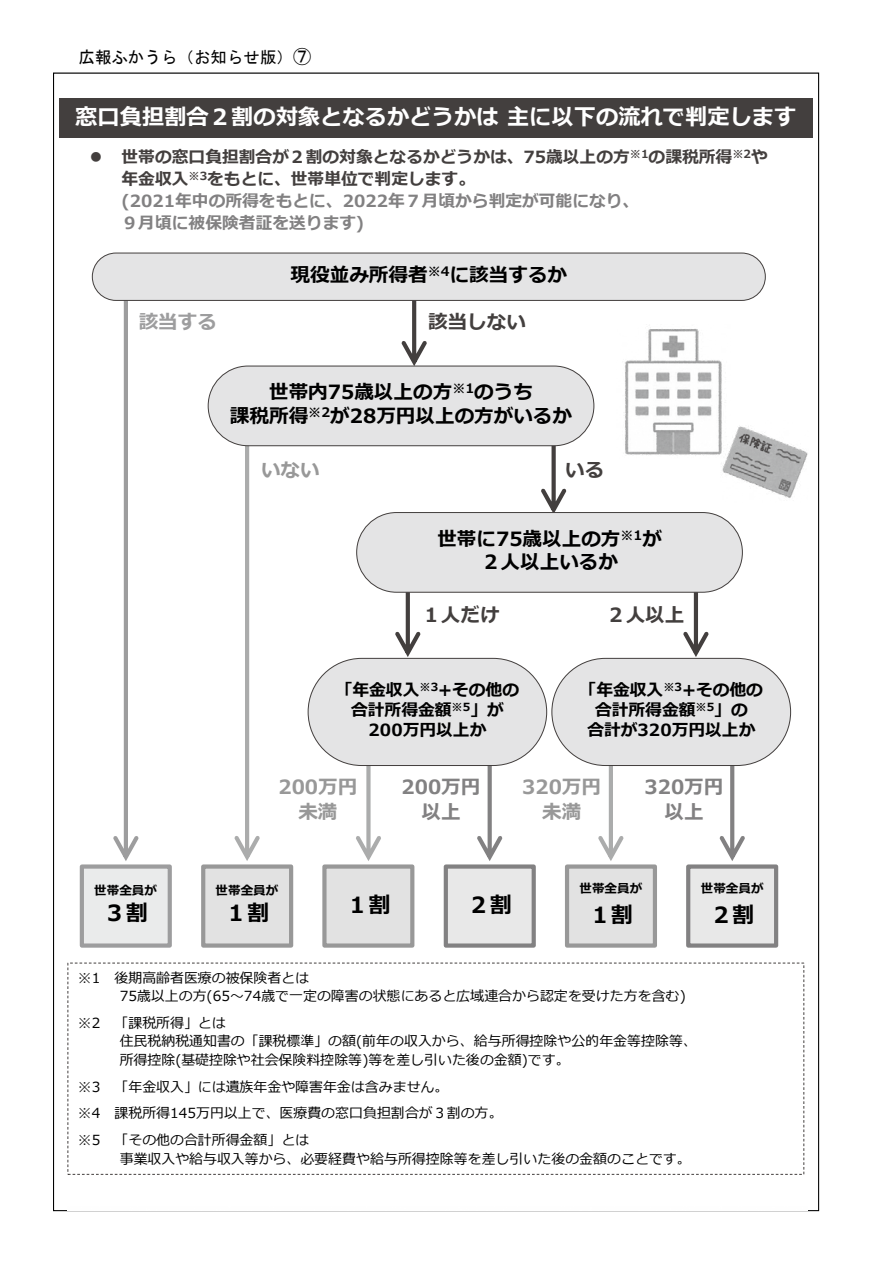
<style>
.page{position:relative;width:893px;height:1263px;background:#fff}
.page>*{position:absolute;margin:0;border:0;box-sizing:border-box;transform-origin:0 0}
.t1{font:700 22.2px "Meiryo";color:#fff}
.t2{font:700 22.2px "Meiryo";color:#000}
.t3{font:700 19.65px/23.4px "Meiryo";color:#000}
.t4{font:700 19.65px/25.8px "Meiryo";color:#989898;text-align:center}
.t5{font:700 19.65px "Meiryo";color:#433f3e}
.t6{font:700 19.65px/25.8px "Meiryo";color:#828182;text-align:center}
.t7{font:700 19.65px "Meiryo";color:#9d9d9e}
.t8{font:700 16.8px "Meiryo";color:#433f3e}
.t9{font:700 16.8px/20.1px "Meiryo";color:#000}
.t10{font:700 16.8px/22px "Meiryo";color:#828182}
.t11{font:16.8px "Wingdings";color:#433f3e}
.t12{font:16.5px "MS Gothic";color:#000}
.t13{font:13.95px/26.8px "Meiryo";color:#000}
.t14{font:700 13.05px "Meiryo";color:#000}
.t15{font:700 12.6px "Meiryo";color:#000}
.t16{font:700 11.25px "Meiryo";color:#000}
.t17{font:700 11.25px "Meiryo";color:#433f3e}
.s1{font-size:18px}
.s2{font-size:16.8px}
</style>
<div class="page">
<div style="left:59px;top:98px;width:753px;height:40px;background:#433f3e"></div>
<svg style="left:113px;top:301px;width:26px;height:560px"></svg>
<svg style="left:401px;top:301px;width:26px;height:65px"></svg>
<svg style="left:234px;top:444px;width:26px;height:417px"></svg>
<svg style="left:541px;top:444px;width:25px;height:68px"></svg>
<svg style="left:395px;top:593px;width:26px;height:64px"></svg>
<svg style="left:683px;top:593px;width:26px;height:64px"></svg>
<svg style="left:356px;top:766px;width:25px;height:95px"></svg>
<svg style="left:477px;top:765px;width:25px;height:96px"></svg>
<svg style="left:598px;top:766px;width:26px;height:95px"></svg>
<svg style="left:719px;top:766px;width:26px;height:95px"></svg>
<div style="left:203px;top:866px;width:88px;height:79px;background:#e2e2e2"></div>
<div style="left:201px;top:864px;width:92px;height:84px;border:4px solid #989898"></div>
<div style="left:324px;top:866px;width:88px;height:79px;background:#e2e2e2"></div>
<div style="left:322px;top:864px;width:92px;height:84px;border:4px solid #989898"></div>
<div style="left:446px;top:866px;width:88px;height:79px;background:#e8e8e8"></div>
<div style="left:444px;top:864px;width:92px;height:84px;border:4px solid #828182"></div>
<div style="left:567px;top:866px;width:88px;height:79px;background:#e2e2e2"></div>
<div style="left:565px;top:864px;width:92px;height:84px;border:4px solid #989898"></div>
<div style="left:688px;top:866px;width:88px;height:79px;background:#e8e8e8"></div>
<div style="left:686px;top:864px;width:92px;height:84px;border:4px solid #828182"></div>
<div style="left:82px;top:866px;width:88px;height:79px;background:#eaebeb"></div>
<div style="left:80px;top:864px;width:92px;height:84px;border:4px solid #9d9d9e"></div>
<div style="left:92px;top:253px;width:673px;height:47px;background:#e4e4e5;border-radius:24px"></div>
<div style="left:92px;top:253px;width:674px;height:48px;border:1px solid #433f3e;border-radius:24px"></div>
<div style="left:208px;top:366px;width:386px;height:80px;background:#e4e4e5;border-radius:40px"></div>
<div style="left:208px;top:366px;width:386px;height:80px;border:1px solid #433f3e;border-radius:40px"></div>
<div style="left:357px;top:512px;width:385px;height:80px;background:#e4e4e5;border-radius:40px"></div>
<div style="left:356px;top:512px;width:387px;height:81px;border:1px solid #433f3e;border-radius:40px"></div>
<div style="left:308px;top:658px;width:239px;height:107px;background:#e4e4e5;border-radius:54px"></div>
<div style="left:308px;top:658px;width:239px;height:108px;border:1px solid #433f3e;border-radius:54px"></div>
<div style="left:552px;top:658px;width:239px;height:107px;background:#e4e4e5;border-radius:54px"></div>
<div style="left:551px;top:658px;width:240px;height:108px;border:1px solid #433f3e;border-radius:54px"></div>
<img style="left:722px;top:426px;width:86px;height:72px">
<img style="left:625px;top:329px;width:105px;height:129px">
<p class="t12" style="left:78px;top:49px;width:234px">広報ふかうら（お知らせ版(<span class="s1">7</span></p>
<h1 class="t1" style="left:75px;top:101px;width:723px">窓口負担割合２割の対象となるかどうかは主に以下の流れで判定します</h1>
<p class="t8" style="left:743px;top:145px;width:26px">や<sup>2</sup></p>
<p class="t8" style="left:121px;top:145px;width:510px">世帯の窓口負担割合が２割の対象となるかどうかは、75歳以上の方</p>
<p class="t8" style="left:649px;top:145px;width:85px">の課税所得</p>
<p class="t17" style="left:630px;top:146px;width:20px">※1</p>
<p class="t17" style="left:732px;top:146px;width:13px">※</p>
<p class="t11" style="left:90px;top:148px;width:14px">●</p>
<p class="t8" style="left:121px;top:167px;width:69px">年金収入</p>
<p class="t10" style="left:121px;top:191px;width:519px">(2021年中の所得をもとに、2022年７月頃から判定が可能になり、<br>９月頃に被保険者証を送ります(</p>
<p class="t8" style="left:207px;top:167px;width:269px">をもとに、世帯単位で判定します。</p>
<p class="t17" style="left:188px;top:168px;width:20px">※3</p>
<h2 class="t7" style="left:139px;top:308px;width:80px">該当する</h2>
<h2 class="t3" style="left:291px;top:264px;width:139px">現役並み所得者</h2>
<h2 class="t3" style="left:450px;top:264px;width:119px">に該当するか</h2>
<p class="t14" style="left:428px;top:262px;width:23px">※4</p>
<h2 class="t5" style="left:428px;top:307px;width:99px">該当しない</h2>
<h2 class="t3" style="left:321px;top:381px;width:252px;text-indent:-52px">世帯内75歳以上の方<br>が<sup>2</sup> 28万円以上の方がいるか</h2>
<h2 class="t3" style="left:474px;top:381px;width:60px">のうち</h2>
<p class="t14" style="left:452px;top:379px;width:23px">※1</p>
<h2 class="t3" style="left:230px;top:405px;width:80px">課税所得</h2>
<p class="t14" style="left:308px;top:403px;width:15px">※</p>
<h2 class="t4" style="left:261px;top:457px;width:60px">いない</h2>
<h2 class="t5" style="left:565px;top:456px;width:41px">いる</h2>
<h2 class="t3" style="left:634px;top:528px;width:30px">が<sup>1</sup></h2>
<h2 class="t3" style="left:437px;top:528px;width:185px;text-align:right">世帯に75歳以上の方<br>２人以上いるか</h2>
<p class="t14" style="left:620px;top:526px;width:15px">※</p>
<h2 class="t5" style="left:421px;top:601px;width:80px">１人だけ</h2>
<h2 class="t5" style="left:606px;top:601px;width:80px">２人以上</h2>
<p class="t9" style="left:336px;top:681px;width:85px">「年金収入</p>
<p class="t9" style="left:452px;top:681px;width:68px">その他の</p>
<p class="t16" style="left:419px;top:679px;width:34px">※3<span class="s2">+</span></p>
<p class="t9" style="left:580px;top:681px;width:85px">「年金収入</p>
<p class="t9" style="left:696px;top:681px;width:68px">その他の</p>
<p class="t16" style="left:663px;top:679px;width:34px">※3<span class="s2">+</span></p>
<p class="t9" style="left:463px;top:701px;width:43px">」<sup>5</sup> が</p>
<p class="t9" style="left:369px;top:701px;width:119px;text-indent:-17px">合計所得金額<br>200万円以上か</p>
<p class="t16" style="left:452px;top:699px;width:13px">※</p>
<p class="t9" style="left:587px;top:701px;width:170px;text-indent:8px">合計所得金額<br>合計が320万円以上か</p>
<p class="t16" style="left:695px;top:699px;width:13px">※</p>
<p class="t9" style="left:707px;top:701px;width:43px">」<sup>5</sup> の</p>
<h2 class="t4" style="left:278px;top:775px;width:80px">200万円未満</h2>
<h2 class="t6" style="left:402px;top:775px;width:80px">200万円以上</h2>
<h2 class="t4" style="left:522px;top:775px;width:80px">320万円未満</h2>
<h2 class="t6" style="left:645px;top:775px;width:80px">320万円以上</h2>
<p class="t15" style="left:94px;top:882px;width:64px">世帯全員が</p>
<h1 class="t2" style="left:104px;top:897px;width:46px">３割</h1>
<p class="t15" style="left:216px;top:882px;width:64px">世帯全員が</p>
<h1 class="t2" style="left:225px;top:897px;width:46px">１割</h1>
<h1 class="t2" style="left:346px;top:889px;width:46px">１割</h1>
<h1 class="t2" style="left:467px;top:889px;width:46px">２割</h1>
<p class="t15" style="left:579px;top:880px;width:64px">世帯全員が</p>
<h1 class="t2" style="left:589px;top:899px;width:46px">１割</h1>
<p class="t15" style="left:701px;top:880px;width:64px">世帯全員が</p>
<h1 class="t2" style="left:710px;top:899px;width:46px">２割</h1>
<p class="t13" style="left:78px;top:965px;width:24px">※1</p>
<p class="t13" style="left:78px;top:1010px;width:24px">※2</p>
<p class="t13" style="left:78px;top:1074px;width:24px">※3</p>
<p class="t13" style="left:78px;top:1101px;width:24px">※4</p>
<p class="t13" style="left:78px;top:1127px;width:24px">※5</p>
<p class="t13" style="left:115px;top:965px;width:196px">後期高齢者医療の被保険者とは</p>
<p class="t13" style="left:115px;top:983px;width:573px;text-indent:5px">75歳以上の方(65～74歳で一定の障害の状態にあると広域連合から認定を受けた方を含む(「課税所得」とは</p>
<p class="t13" style="left:120px;top:1033px;width:579px;line-height:18.5px">住民税納税通知書の「課税標準」の額(前年の収入から、給与所得控除や公的年金等控除等、所得控除(基礎控除や社会保険料控除等)等を差し引いた後の金額)です。</p>
<p class="t13" style="left:115px;top:1074px;width:335px">「年金収入」には遺族年金や障害年金は含みません。</p>
<p class="t13" style="left:115px;top:1101px;width:389px">課税所得145万円以上で、医療費の窓口負担割合が３割の方。</p>
<p class="t13" style="left:115px;top:1127px;width:196px">「その他の合計所得金額」とは</p>
<p class="t13" style="left:120px;top:1146px;width:573px">事業収入や給与収入等から、必要経費や給与所得控除等を差し引いた後の金額のことです。</p>
</div>
